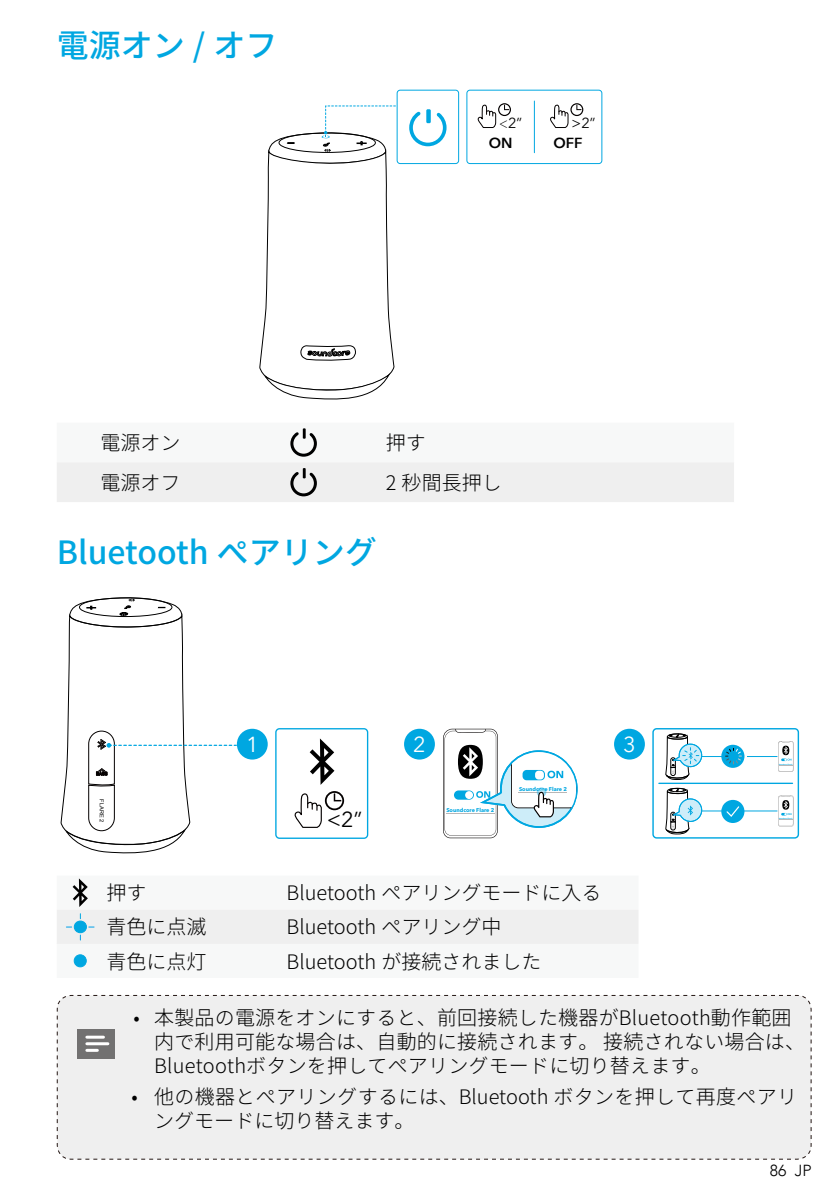
<style>
.page{position:relative;width:840px;height:1191px;background:#fff}
.page>*{position:absolute;margin:0;border:0;box-sizing:border-box;transform-origin:0 0}
.t1{font:500 32px "Noto Sans JP";color:#00a7e1}
.t2{font:21.8px "Avenir Next";color:#fff}
.t3{font:21.8px "Avenir Next";color:#000}
.t4{font:300 20px/24px "Noto Sans JP";letter-spacing:.01em;color:#000}
.t5{font:300 16px "Avenir";color:#000}
.t6{font:14.6px "Avenir Next";color:#000}
.t7{font:600 14.6px "Avenir Next";color:#000}
.t8{font:5.6px "Arial";color:#000}
.t9{font:700 5.4px "Avenir Next";color:#00a7e1}
.s1{font-family:"Adobe Song Std";font-weight:300}
</style>
<div class="page">
<svg style="left:409px;top:109px;width:38px;height:38px"></svg>
<svg style="left:259px;top:105px;width:137px;height:295px"></svg>
<div style="left:396px;top:90px;width:63px;height:74px;border:1px solid #00a7e1;border-radius:3px"></div>
<svg style="left:477px;top:103px;width:33px;height:25px"></svg>
<svg style="left:550px;top:103px;width:33px;height:25px"></svg>
<div style="left:466px;top:90px;width:136px;height:74px;border:1px solid #00a7e1;border-radius:3px"></div>
<hr style="left:533px;top:101px;width:1px;height:52px;background:#00a7e1">
<svg style="left:57px;top:428px;width:676px;height:74px"></svg>
<svg style="left:61px;top:597px;width:175px;height:257px"></svg>
<div style="left:237px;top:728px;width:30px;height:31px;background:#00a7e1;border-radius:50%"></div>
<svg style="left:309px;top:738px;width:25px;height:47px"></svg>
<svg style="left:294px;top:791px;width:50px;height:37px"></svg>
<div style="left:275px;top:728px;width:93px;height:111px;border:1px solid #00a7e1;border-radius:4px"></div>
<div style="left:404px;top:728px;width:30px;height:31px;background:#00a7e1;border-radius:50%"></div>
<svg style="left:443px;top:728px;width:135px;height:110px"></svg>
<svg style="left:777px;top:741px;width:16px;height:31px"></svg>
<div style="left:613px;top:728px;width:31px;height:31px;background:#00a7e1;border-radius:50%"></div>
<div style="left:652px;top:728px;width:146px;height:110px;border:1px solid #00a7e1;border-radius:4px"></div>
<svg style="left:777px;top:795px;width:16px;height:31px"></svg>
<hr style="left:658px;top:782px;width:134px;height:2px;background:#00a7e1">
<hr style="left:688px;top:756px;width:89px;height:1px;background:#00a7e1">
<hr style="left:688px;top:810px;width:89px;height:1px;background:#00a7e1">
<svg style="left:665px;top:733px;width:37px;height:47px"></svg>
<svg style="left:665px;top:788px;width:37px;height:46px"></svg>
<svg style="left:721px;top:800px;width:23px;height:23px"></svg>
<svg style="left:721px;top:744px;width:23px;height:24px"></svg>
<svg style="left:57px;top:878px;width:581px;height:66px"></svg>
<div style="left:74px;top:921px;width:12px;height:11px;background:#00a7e1;border-radius:50%"></div>
<div style="left:74px;top:920px;width:13px;height:13px;border:1px solid #00a7e1;border-radius:50%"></div>
<div style="left:74px;top:954px;width:12px;height:12px;background:#00a7e1;border-radius:50%"></div>
<div style="left:74px;top:954px;width:12px;height:13px;border:1px solid #00a7e1;border-radius:50%"></div>
<div style="left:56px;top:994px;width:755px;height:166px;background:#efefef"></div>
<div style="left:78px;top:1029px;width:37px;height:30px;background:#727171"></div>
<hr style="left:87px;top:1035px;width:16px;height:3px;background:#fff">
<hr style="left:87px;top:1042px;width:21px;height:3px;background:#fff">
<svg style="left:87px;top:1048px;width:10px;height:3px"></svg>
<h1 class="t1" style="left:57px;top:27px;width:222px">電源オン / オフ</h1>
<p class="t6" style="left:499px;top:110px;width:24px"><span class="s1">&lt;</span>2”</p>
<p class="t7" style="left:488px;top:130px;width:25px">ON</p>
<p class="t6" style="left:571px;top:110px;width:25px">&gt;2”</p>
<p class="t7" style="left:553px;top:130px;width:31px">OFF</p>
<p class="t4" style="left:100px;top:431px;width:81px">電源オン</p>
<p class="t4" style="left:386px;top:431px;width:41px">押す</p>
<p class="t4" style="left:100px;top:471px;width:81px">電源オフ</p>
<p class="t4" style="left:386px;top:471px;width:117px">2 秒間長押し</p>
<h1 class="t1" style="left:57px;top:534px;width:321px">Bluetooth ペアリング</h1>
<p class="t8" style="left:105px;top:799px;width:24px;rotate:90deg">FLARE 2</p>
<p class="t2" style="left:246px;top:726px;width:14px">1</p>
<p class="t3" style="left:326px;top:801px;width:37px">&lt;2”</p>
<p class="t2" style="left:413px;top:726px;width:14px">2</p>
<p class="t9" style="left:446px;top:806px;width:50px">Soundcore Flare 2</p>
<p class="t9" style="left:518px;top:784px;width:50px">Soundcore Flare 2</p>
<p class="t4" style="left:106px;top:881px;width:41px">押す</p>
<p class="t4" style="left:286px;top:881px;width:316px">Bluetooth ペアリングモードに入る</p>
<p class="t4" style="left:106px;top:915px;width:102px">青色に点滅</p>
<p class="t4" style="left:286px;top:915px;width:216px">Bluetooth ペアリング中</p>
<p class="t4" style="left:106px;top:949px;width:102px">青色に点灯</p>
<p class="t4" style="left:286px;top:949px;width:256px">Bluetooth が接続されました</p>
<p class="t2" style="left:623px;top:726px;width:14px">3</p>
<p class="t4" style="left:133px;top:1006px;width:8px">•</p>
<p class="t4" style="left:154px;top:1006px;width:652px">本製品の電源をオンにすると、前回接続した機器がBluetooth動作範囲内で利用可能な場合は、自動的に接続されます。 接続されない場合は、<br>Bluetoothボタンを押してペアリングモードに切り替えます。</p>
<p class="t4" style="left:154px;top:1085px;width:644px;text-indent:-23px">• 他の機器とペアリングするには、Bluetooth ボタンを押して再度ペアリングモードに切り替えます。</p>
<p class="t5" style="left:769px;top:1161px;width:43px">86 JP</p>
</div>
